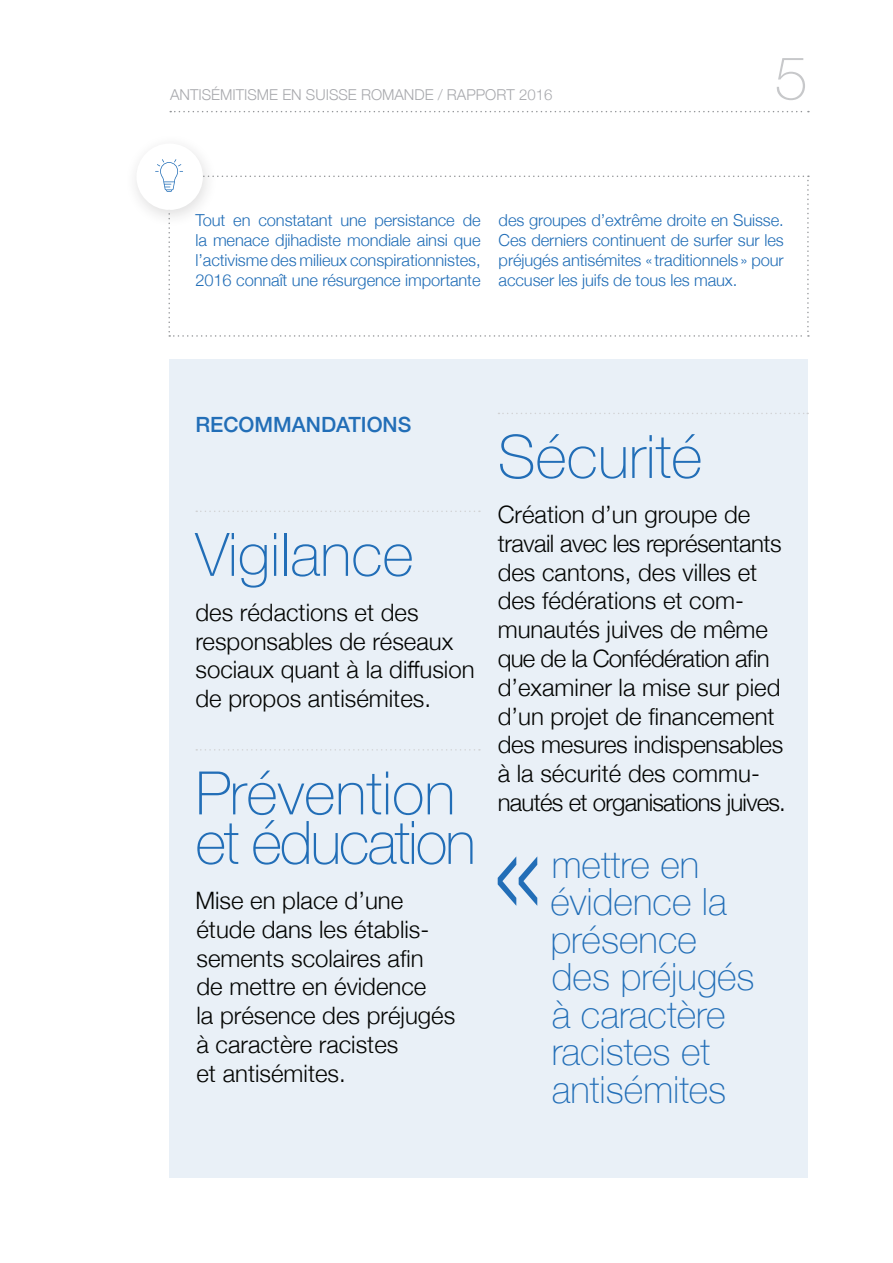
<style>
.page{position:relative;width:893px;height:1263px;background:#fff}
.page>*{position:absolute;margin:0;border:0;box-sizing:border-box;transform-origin:0 0}
.t1{font:100 163.5px "Helvetica Neue";color:#226eb7}
.t2{font:100 60px/49.5px "Helvetica Neue";letter-spacing:-.035em;color:#226eb7}
.t3{font:100 60px "Helvetica Neue";color:#226eb7}
.t4{font:100 60px "Helvetica Neue";color:#c7c8ca}
.t5{font:100 37.5px/37.5px "Helvetica Neue";color:#226eb7}
.t6{font:300 24px/28.8px "Helvetica Neue";color:#040503}
.t7{font:500 21px "Helvetica Neue";color:#226eb7}
.t8{font:300 16.5px/19.8px "Helvetica Neue";letter-spacing:-.005em;color:#226eb7;text-align:justify}
.t9{font:300 15px "Helvetica Neue";color:#a8a9ad}
</style>
<div class="page">
<svg style="left:170px;top:111px;width:639px;height:1px"></svg>
<div style="left:169px;top:359px;width:639px;height:819px;background:#e9f0f7"></div>
<svg style="left:196px;top:511px;width:284px;height:1px"></svg>
<svg style="left:196px;top:749px;width:284px;height:2px"></svg>
<svg style="left:498px;top:413px;width:310px;height:1px"></svg>
<svg style="left:155px;top:159px;width:654px;height:178px"></svg>
<p class="t9" style="left:170px;top:82px;width:326px">antisémitisme en Suisse romande / RAPPORT</p>
<p class="t9" style="left:519px;top:82px;width:35px">2016</p>
<h2 class="t4" style="left:775px;top:33px;width:35px">5</h2>
<p class="t8" style="left:195px;top:209px;width:287px">Tout en constatant une persistance de la menace djihadiste mondiale ainsi que l’activisme des milieux conspirationnistes, 2016 connaît une résurgence importante</p>
<p class="t8" style="left:499px;top:209px;width:287px">des groupes d’extrême droite en Suisse.<br>Ces derniers continuent de surfer sur les préjugés antisémites « traditionnels» pour accuser les juifs de tous les maux.</p>
<p class="t7" style="left:195px;top:407px;width:217px">RECOMMANDATIONS</p>
<h2 class="t3" style="left:195px;top:509px;width:220px">Vigilance</h2>
<p class="t6" style="left:195px;top:596px;width:281px">des rédactions et des responsables de réseaux sociaux quant à la diffusion de propos antisémites.</p>
<h2 class="t2" style="left:195px;top:766px;width:282px">Prévention et éducation</h2>
<p class="t6" style="left:195px;top:884px;width:261px">Mise en place d’une étude dans les établis&shy;sements scolaires afin<br>de mettre en évidence<br>la présence des préjugés à caractère racistes<br>et antisémites.</p>
<h2 class="t3" style="left:498px;top:411px;width:206px">Sécurité</h2>
<p class="t6" style="left:498px;top:498px;width:290px">Création d’un groupe de travail avec les représentants des cantons, des villes et des fédérations et com&shy;munautés juives de même que de la Confédération afin d’examiner la mise sur pied d’un projet de financement des mesures indispensables à la sécurité des commu&shy;nautés et organisations juives.</p>
<h1 class="t1" style="left:487px;top:743px;width:65px">«</h1>
<h3 class="t5" style="left:550px;top:844px;width:206px">mettre en évidence la présence des préjugés à caractère racistes et antisémites</h3>
</div>
